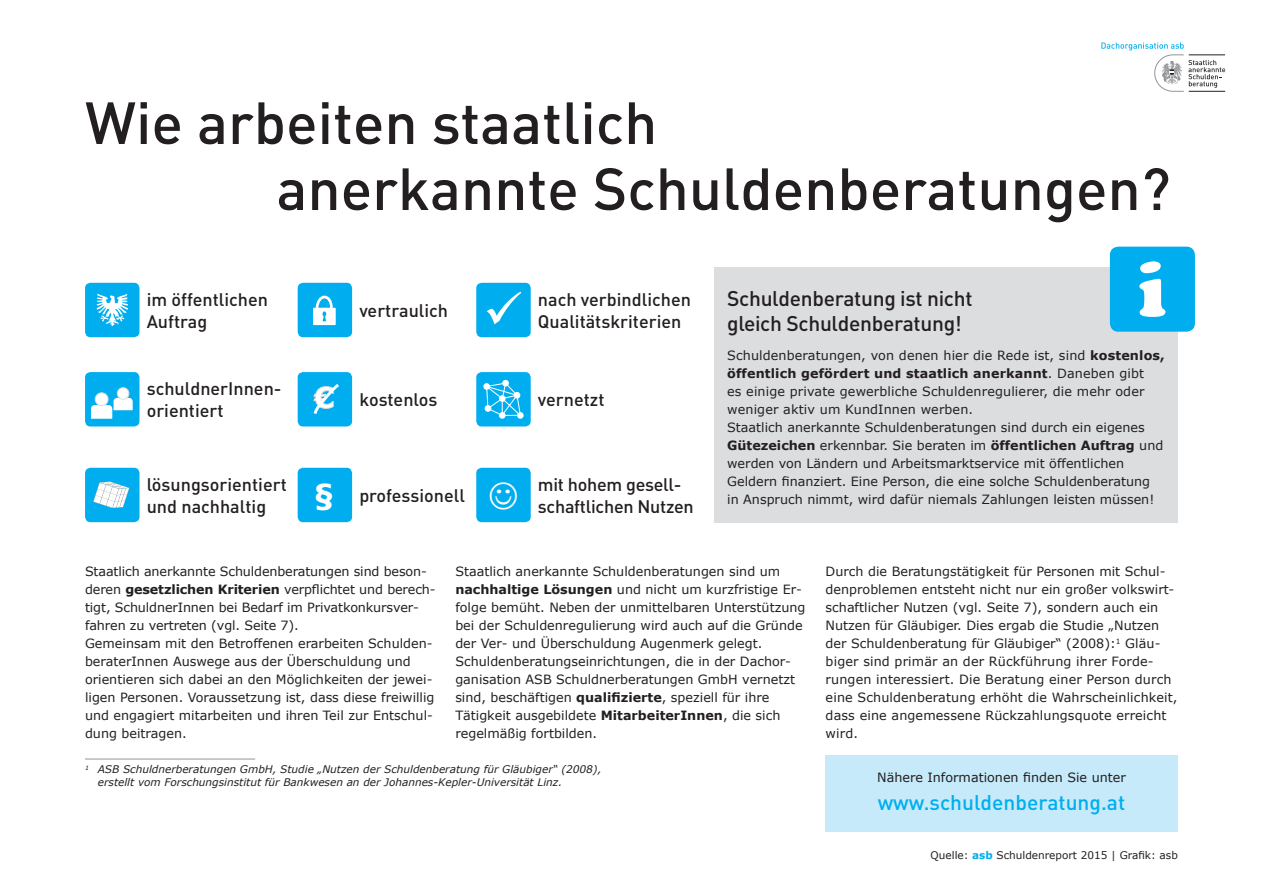
<style>
.page{position:relative;width:1263px;height:893px;background:#fff}
.page>*{position:absolute;margin:0;border:0;box-sizing:border-box;transform-origin:0 0}
.t1{font:500 58.5px/66px "DINOT";color:#231f20}
.t2{font:500 21px/25.2px "DINOT";letter-spacing:-.015em;color:#231f20}
.t3{font:500 21px "DINOT";color:#00aeef}
.t4{font:500 18px/21.6px "DINOT";color:#231f20}
.t5{font:12.75px/18px "Verdana";color:#231f20}
.t6{font:italic 10.5px/12.6px "Verdana";color:#231f20}
.t7{font:10.5px "Verdana";color:#231f20}
.s1{font-family:"Verdana";font-weight:700;font-size:28.8px;color:#fff}
.s2{font-weight:700}
.s3{font-weight:700;color:#00aeef}
</style>
<div class="page">
<svg style="left:1101px;top:43px;width:124px;height:49px"></svg>
<div style="left:476px;top:283px;width:55px;height:54px;background:#00aeef;border-radius:5px"></div>
<div style="left:85px;top:283px;width:54px;height:54px;background:#00aeef;border-radius:5px"></div>
<img style="left:97px;top:295px;width:31px;height:31px">
<div style="left:476px;top:372px;width:55px;height:54px;background:#00aeef;border-radius:5px"></div>
<svg style="left:483px;top:383px;width:7px;height:7px"></svg>
<div style="left:485px;top:405px;width:6px;height:7px;background:#fff;border-radius:50%"></div>
<div style="left:499px;top:412px;width:6px;height:7px;background:#fff;border-radius:50%"></div>
<div style="left:502px;top:380px;width:7px;height:6px;background:#fff;border-radius:50%"></div>
<div style="left:517px;top:412px;width:7px;height:7px;background:#fff;border-radius:50%"></div>
<svg style="left:486px;top:382px;width:35px;height:34px"></svg>
<div style="left:298px;top:283px;width:54px;height:54px;background:#00aeef;border-radius:5px"></div>
<svg style="left:313px;top:296px;width:23px;height:29px"></svg>
<div style="left:85px;top:468px;width:54px;height:54px;background:#00aeef;border-radius:5px"></div>
<svg style="left:93px;top:481px;width:37px;height:27px"></svg>
<div style="left:85px;top:372px;width:54px;height:54px;background:#00aeef;border-radius:5px"></div>
<svg style="left:91px;top:397px;width:42px;height:22px"></svg>
<div style="left:95px;top:393px;width:13px;height:13px;background:#fff;border-radius:50%"></div>
<div style="left:95px;top:392px;width:14px;height:14px;border:1px solid #dcdddf;border-radius:50%"></div>
<div style="left:117px;top:388px;width:12px;height:11px;background:#fff;border-radius:50%"></div>
<div style="left:117px;top:387px;width:12px;height:13px;border:1px solid #dcdddf;border-radius:50%"></div>
<div style="left:476px;top:468px;width:55px;height:54px;background:#00aeef;border-radius:5px"></div>
<div style="left:298px;top:468px;width:54px;height:54px;background:#00aeef;border-radius:5px"></div>
<div style="left:298px;top:372px;width:54px;height:54px;background:#00aeef;border-radius:5px"></div>
<svg style="left:313px;top:384px;width:26px;height:30px"></svg>
<div style="left:825px;top:755px;width:353px;height:76px;background:#c6eafa"></div>
<hr style="left:85px;top:759px;width:170px;height:1px;background:#939598">
<div style="left:714px;top:268px;width:464px;height:255px;background:#dcdddf"></div>
<div style="left:1110px;top:247px;width:85px;height:85px;background:#00aeef;border-radius:9px"></div>
<svg style="left:1139px;top:261px;width:26px;height:56px"></svg>
<h1 class="t1" style="left:276px;top:87px;width:896px;text-indent:-191px">Wie arbeiten staatlich<br>anerkannte Schuldenberatungen?</h1>
<h3 class="t4" style="left:147px;top:288px;width:123px">im öffentlichen<br>Auftrag</h3>
<h3 class="t4" style="left:147px;top:377px;width:136px">schuldnerInnen&shy;orientiert</h3>
<h3 class="t4" style="left:359px;top:299px;width:90px">vertraulich</h3>
<h3 class="t4" style="left:538px;top:288px;width:154px">nach verbindlichen<br>Qualitätskriterien</h3>
<h3 class="t4" style="left:359px;top:388px;width:80px">kostenlos</h3>
<h3 class="t4" style="left:538px;top:388px;width:68px">vernetzt</h3>
<h3 class="t4" style="left:147px;top:473px;width:142px">lösungsorientiert und nachhaltig</h3>
<h3 class="t4" style="left:314px;top:484px;width:153px"><span class="s1">§</span> professionell</h3>
<h3 class="t4" style="left:538px;top:473px;width:157px">mit hohem gesell&shy;schaftlichen Nutzen</h3>
<h2 class="t2" style="left:727px;top:285px;width:247px">Schuldenberatung ist nicht gleich Schuldenberatung!</h2>
<p class="t5" style="left:727px;top:346px;width:439px">Schuldenberatungen, von denen hier die Rede ist, sind <span class="s2">kostenlos, öffentlich gefördert und staatlich anerkannt</span>. Daneben gibt<br>es einige private gewerbliche Schuldenregulierer, die mehr oder weniger aktiv um KundInnen werben.<br>Staatlich anerkannte Schuldenberatungen sind durch ein eigenes <span class="s2">Gütezeichen</span> erkennbar. Sie beraten im <span class="s2">öffentlichen Auftrag</span> und werden von Ländern und Arbeitsmarktservice mit öffentlichen Geldern finanziert. Eine Person, die eine solche Schuldenberatung in Anspruch nimmt, wird dafür niemals Zahlungen leisten müssen!</p>
<p class="t5" style="left:85px;top:562px;width:352px">Staatlich anerkannte Schuldenberatungen sind beson&shy;deren <span class="s2">gesetzlichen Kriterien</span> verpflichtet und berech&shy;tigt, SchuldnerInnen bei Bedarf im Privatkonkursver&shy;fahren zu vertreten (vgl. Seite 7).<br>Gemeinsam mit den Betroffenen erarbeiten Schulden&shy;beraterInnen Auswege aus der Überschuldung und orientieren sich dabei an den Möglichkeiten der jewei&shy;ligen Personen. Voraussetzung ist, dass diese freiwillig und engagiert mitarbeiten und ihren Teil zur Entschul&shy;dung beitragen.</p>
<p class="t5" style="left:455px;top:562px;width:352px">Staatlich anerkannte Schuldenberatungen sind um <span class="s2">nachhaltige Lösungen</span> und nicht um kurzfristige Er&shy;folge bemüht. Neben der unmittelbaren Unterstützung bei der Schuldenregulierung wird auch auf die Gründe der Ver- und Überschuldung Augenmerk gelegt.<br>Schuldenberatungseinrichtungen, die in der Dachor&shy;ganisation ASB Schuldnerberatungen GmbH vernetzt sind, beschäftigen <span class="s2">qualifizierte</span>, speziell für ihre Tätigkeit ausgebildete <span class="s2">MitarbeiterInnen</span>, die sich regelmäßig fortbilden.</p>
<p class="t5" style="left:826px;top:562px;width:353px">Durch die Beratungstätigkeit für Personen mit Schul&shy;denproblemen entsteht nicht nur ein großer volkswirt&shy;schaftlicher Nutzen (vgl. Seite 7), sondern auch ein Nutzen für Gläubiger. Dies ergab die Studie „Nutzen der Schuldenberatung für Gläubiger“ (2008):<sup>1</sup> Gläu&shy;biger sind primär an der Rückführung ihrer Forde&shy;rungen interessiert. Die Beratung einer Person durch eine Schuldenberatung erhöht die Wahrscheinlichkeit, dass eine angemessene Rückzahlungsquote erreicht wird.</p>
<p class="t6" style="left:98px;top:763px;width:505px;text-indent:-13px"><sup>1</sup> ASB Schuldnerberatungen GmbH, Studie „Nutzen der Schuldenberatung für Gläubiger“ (2008), erstellt vom Forschungsinstitut für Bankwesen an der Johannes-Kepler-Universität Linz.</p>
<p class="t5" style="left:877px;top:768px;width:250px">Nähere Informationen finden Sie unter</p>
<h2 class="t3" style="left:878px;top:788px;width:249px">www.schuldenberatung.at</h2>
<p class="t7" style="left:931px;top:847px;width:249px">Quelle: <span class="s3">asb</span> Schuldenreport 2015 | Grafik: asb</p>
</div>
